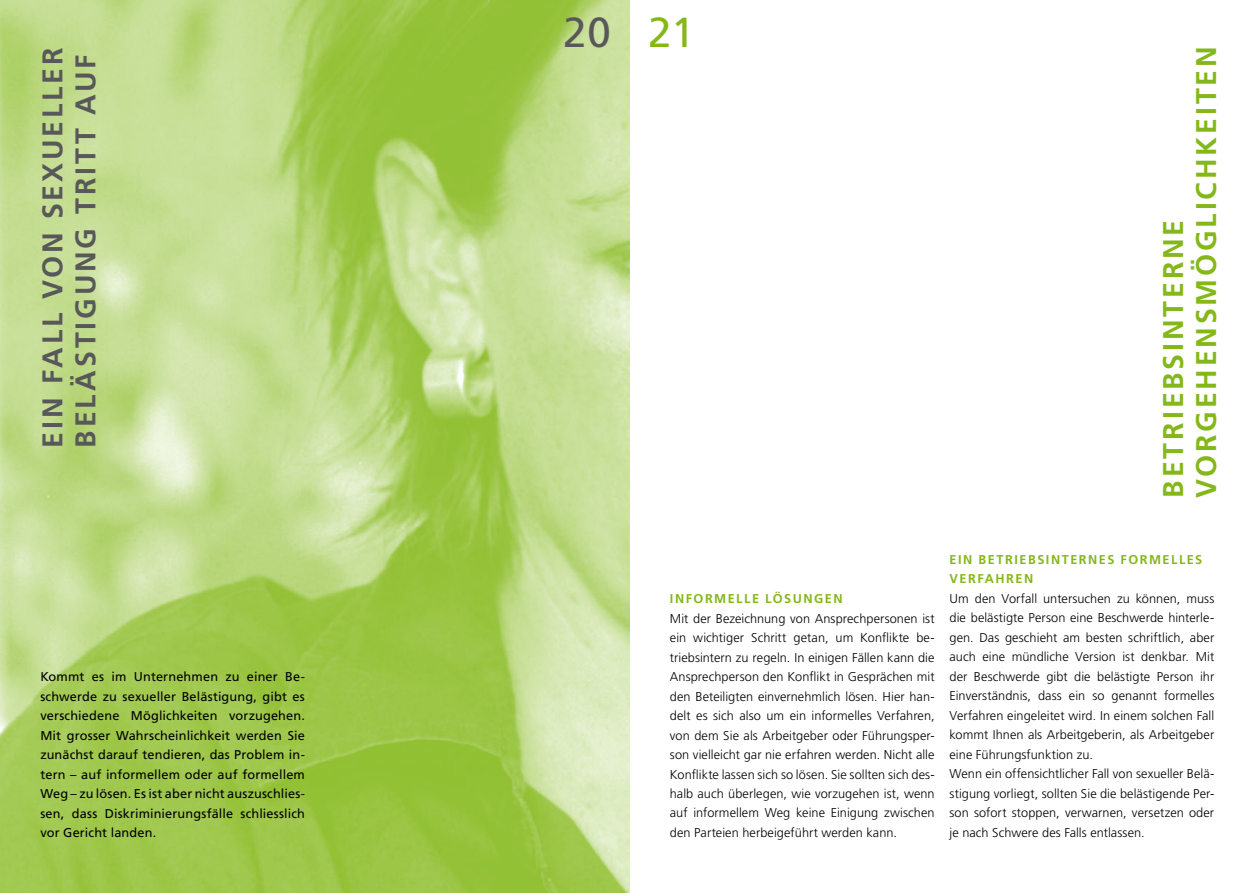
<style>
.page{position:relative;width:1259px;height:893px;background:#fff}
.page>*{position:absolute;margin:0;border:0;box-sizing:border-box;transform-origin:0 0}
.t1{font:42px "Frutiger";color:#58585a}
.t2{font:700 28.5px/33px "Frutiger";letter-spacing:.1em;color:#58585a}
.t3{font:700 28.5px/33px "Frutiger";letter-spacing:.1em;color:#84b819}
.t4{font:300 12.75px/19.5px "Frutiger";letter-spacing:.005em;color:#000;text-align:justify}
.t5{font:12.75px/19.5px "Frutiger";letter-spacing:.01em;color:#000;text-align:justify}
.t6{font:700 12.75px "Frutiger";letter-spacing:.115em;color:#84b819}
.s1{color:#84b819}
</style>
<div class="page">
<img style="left:0;top:0;width:629px;height:893px">
<h2 class="t2" style="left:36px;top:448px;width:401px;rotate:-90deg">EIN FALL VON SEXUELLER<br>BELÄSTIGUNG TRITT AUF</h2>
<p class="t5" style="left:40px;top:667px;width:266px">Kommt es im Unternehmen zu einer Be&shy;schwerde zu sexueller Belästigung, gibt es verschiedene Möglichkeiten vorzugehen.<br>Mit grosser Wahrscheinlichkeit werden Sie zunächst darauf tendieren, das Problem in&shy;tern – auf informellem oder auf formellem Weg – zu lösen. Es ist aber nicht auszuschlies&shy;sen, dass Diskriminierungsfälle schliesslich vor Gericht landen.</p>
<h1 class="t1" style="left:563px;top:7px;width:133px">20 <span class="s1">21</span></h1>
<h2 class="t3" style="left:1156px;top:498px;width:453px;rotate:-90deg">BETRIEBSINTERNE<br>VORGEHENSMÖGLICHKEITEN</h2>
<p class="t6" style="left:670px;top:591px;width:174px">INFORMELLE LÖSUNGEN</p>
<p class="t4" style="left:670px;top:608px;width:266px">Mit der Bezeichnung von Ansprechpersonen ist ein wichtiger Schritt getan, um Konflikte be&shy;triebsintern zu regeln. In einigen Fällen kann die Ansprechperson den Konflikt in Gesprächen mit den Beteiligten einvernehmlich lösen. Hier han&shy;delt es sich also um ein informelles Verfahren, von dem Sie als Arbeitgeber oder Führungsper&shy;son vielleicht gar nie erfahren werden. Nicht alle Konflikte lassen sich so lösen. Sie sollten sich des&shy;halb auch überlegen, wie vorzugehen ist, wenn auf informellem Weg keine Einigung zwischen den Parteien herbeigeführt werden kann.</p>
<p class="t6" style="left:949px;top:552px;width:87px">EIN BETRIEBSI</p>
<p class="t6" style="left:1051px;top:552px;width:151px">NTERNES FORMELLES</p>
<p class="t6" style="left:949px;top:571px;width:85px">VERFAHREN</p>
<p class="t4" style="left:949px;top:589px;width:266px;text-align:left">Um den Vorfall untersuchen zu können, muss die belästigte Person eine Beschwerde hinterle&shy;gen. Das geschieht am besten schriftlich, aber auch eine mündliche Version ist denkbar. Mit der Beschwerde gibt die belästigte Person ihr Einverständnis, dass ein so genannt formelles Verfahren eingeleitet wird. In einem solchen Fall kommt Ihnen als Arbeitgeberin, als Arbeitgeber eine Führungsfunktion zu.<br>Wenn ein offensichtlicher Fall von sexueller Belä&shy;stigung vorliegt, sollten Sie die belästigende Per&shy;son sofort stoppen, verwarnen, versetzen oder je nach Schwere des Falls entlassen.</p>
</div>
